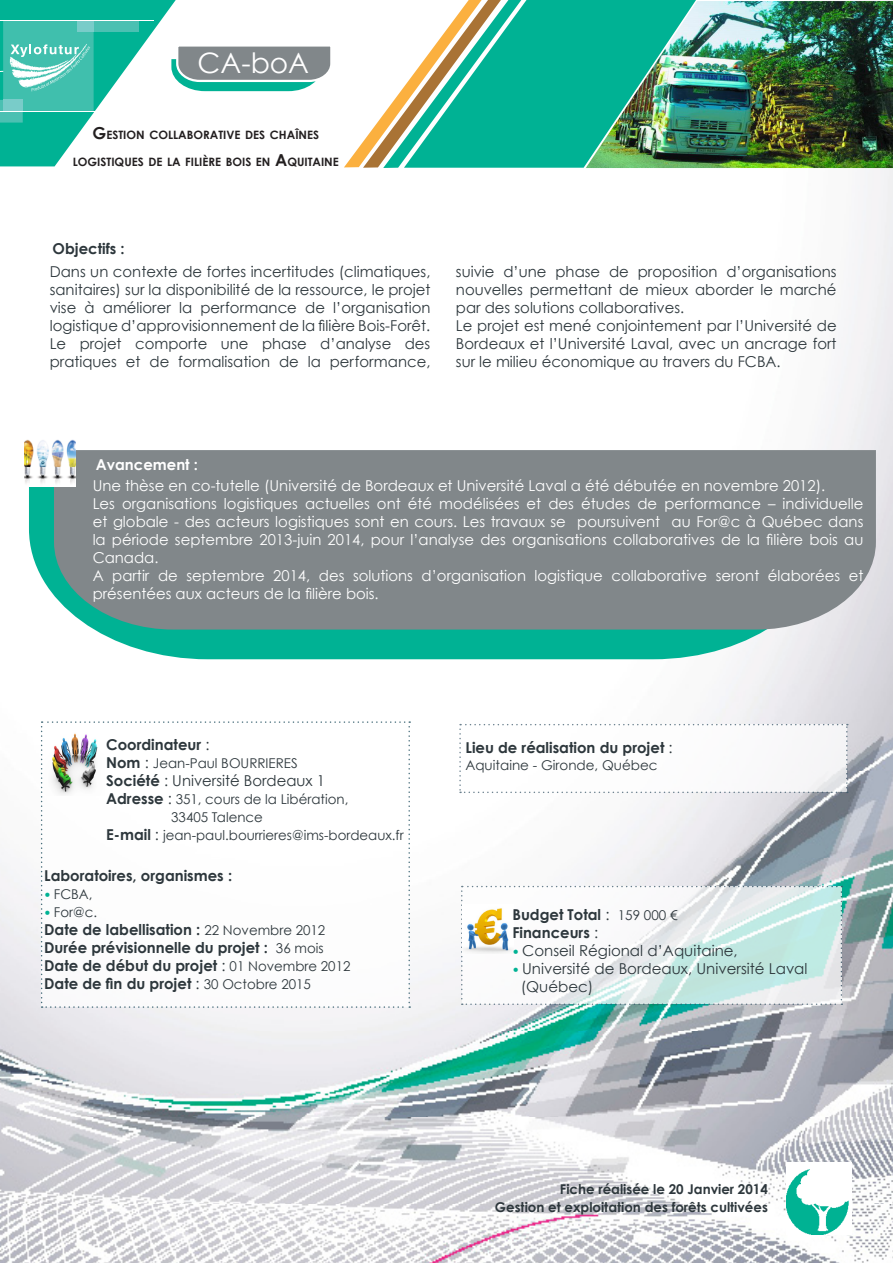
<style>
.page{position:relative;width:893px;height:1263px;background:#fff}
.page>*{position:absolute;margin:0;border:0;box-sizing:border-box;transform-origin:0 0}
.t1{font:28.2px "Century Gothic";color:#fff}
.t2{font:15px/18px "Century Gothic";color:#2d373c;text-align:justify}
.t3{font:15px/18px "Century Gothic";color:#fff;text-align:justify}
.t4{font:700 15px "Century Gothic";color:#2d373c}
.t5{font:700 15px "Century Gothic";color:#fff}
.t6{font:13.5px "Century Gothic";color:#2d373c}
.t7{font:700 13.5px "Century Gothic";color:#2d373c}
.t8{font:700 11.55px "Century Gothic";color:#231f20}
.s1{font-size:16.5px}
.s2{font-weight:400}
.s3{font-weight:700;font-size:15px}
.s4{font-size:15px}
.s5{font-weight:700}
.s6{font-family:"Calibri";color:#00b294}
.s7{font-weight:400;font-size:13.5px}
.s8{font-family:"Calibri";font-size:13.5px;color:#00b294}
</style>
<div class="page">
<img style="left:0;top:0;width:893px;height:1263px">
<div style="left:521px;top:0;width:175px;height:168px;background:#00b294"></div>
<svg style="left:461px;top:886px;width:381px;height:119px"></svg>
<svg style="left:41px;top:721px;width:369px;height:287px"></svg>
<svg style="left:0;top:0;width:521px;height:168px"></svg>
<img style="left:586px;top:1px;width:307px;height:167px">
<img style="left:43px;top:732px;width:62px;height:63px">
<img style="left:463px;top:905px;width:50px;height:48px">
<img style="left:787px;top:1162px;width:65px;height:72px">
<svg style="left:459px;top:724px;width:389px;height:69px"></svg>
<svg style="left:29px;top:486px;width:803px;height:173px;fill:#00b294"></svg>
<div style="left:54px;top:450px;width:822px;height:179px;background:#81878a"></div>
<img style="left:24px;top:432px;width:51px;height:54px">
<p class="t1" style="left:198px;top:45px;width:113px">CA-boA</p>
<p class="t8" style="left:93px;top:128px;width:228px"><span class="s1">G</span>ESTION COLLABORATIVE DES CHAÎNES</p>
<p class="t8" style="left:73px;top:154px;width:268px">LOGISTIQUES DE LA FILIÈRE BOIS EN <span class="s1">A</span>QUITAINE</p>
<p class="t4" style="left:53px;top:239px;width:74px">Objectifs :</p>
<p class="t2" style="left:50px;top:263px;width:382px">Dans un contexte de fortes incertitudes (climatiques, sanitaires) sur la disponibilité de la ressource, le projet vise à améliorer la performance de l’organisation logistique d’approvisionnement de la filière Bois-Forêt.</p>
<p class="t2" style="left:50px;top:335px;width:382px">Le projet comporte une phase d’analyse des pratiques et de formalisation de la performance,</p>
<p class="t2" style="left:456px;top:263px;width:382px">suivie d’une phase de proposition d’organisations nouvelles permettant de mieux aborder le marché par des solutions collaboratives.</p>
<p class="t2" style="left:456px;top:317px;width:382px">Le projet est mené conjointement par l’Université de Bordeaux et l’Université Laval, avec un ancrage fort sur le milieu économique au travers du FCBA.</p>
<p class="t5" style="left:96px;top:455px;width:104px">Avancement :</p>
<p class="t3" style="left:93px;top:476px;width:734px">Une thèse en co-tutelle (Université de Bordeaux et Université Laval a été débutée en novembre 2012).</p>
<p class="t3" style="left:93px;top:494px;width:772px">Les organisations logistiques actuelles ont été modélisées et des études de performance – individuelle et globale - des acteurs logistiques sont en cours. Les travaux se poursuivent au For@c à Québec dans la période septembre 2013-juin 2014, pour l’analyse des organisations collaboratives de la filière bois au Canada.</p>
<p class="t3" style="left:93px;top:566px;width:772px">A partir de septembre 2014, des solutions d’organisation logistique collaborative seront élaborées et présentées aux acteurs de la filière bois.</p>
<p class="t4" style="left:106px;top:735px;width:105px">Coordinateur <span class="s2">:</span></p>
<p class="t6" style="left:106px;top:755px;width:193px"><span class="s3">Nom</span> <span class="s4">:</span> Jean-Paul BOURRIERES</p>
<p class="t2" style="left:106px;top:771px;width:220px"><span class="s5">Société</span> : Université Bordeaux 1</p>
<p class="t6" style="left:106px;top:791px;width:244px"><span class="s3">Adresse</span> <span class="s4">:</span> 351, cours de la Libération,</p>
<p class="t6" style="left:171px;top:809px;width:93px">33405 Talence</p>
<p class="t6" style="left:106px;top:827px;width:299px"><span class="s3">E-mail</span> <span class="s4">:</span> jean-paul.bourrieres@ims-bordeaux.fr</p>
<p class="t4" style="left:44px;top:866px;width:190px">Laboratoires, organismes :</p>
<p class="t6" style="left:44px;top:886px;width:50px"><span class="s6">•</span> FCBA,</p>
<p class="t6" style="left:44px;top:904px;width:54px"><span class="s6">•</span> For@c.</p>
<p class="t4" style="left:44px;top:920px;width:283px">Date de labellisation : <span class="s7">22 Novembre 2012</span></p>
<p class="t4" style="left:44px;top:938px;width:281px">Durée prévisionnelle du projet : <span class="s7">36 mois</span></p>
<p class="t4" style="left:44px;top:956px;width:308px">Date de début du projet <span class="s2">:</span> <span class="s7">01 Novembre 2012</span></p>
<p class="t4" style="left:44px;top:974px;width:268px">Date de fin du projet <span class="s2">:</span> <span class="s7">30 Octobre 2015</span></p>
<p class="t4" style="left:465px;top:738px;width:209px">Lieu de réalisation du projet <span class="s2">:</span></p>
<p class="t6" style="left:465px;top:756px;width:194px">Aquitaine - Gironde, Québec</p>
<p class="t4" style="left:512px;top:905px;width:167px">Budget Total <span class="s2">:</span> <span class="s7">159 000 €</span></p>
<p class="t4" style="left:512px;top:923px;width:87px">Financeurs <span class="s2">:</span></p>
<p class="t2" style="left:512px;top:941px;width:227px"><span class="s8">•</span> Conseil Régional d’Aquitaine,</p>
<p class="t2" style="left:521px;top:959px;width:288px;text-indent:-8px"><span class="s8">•</span> Université de Bordeaux, Université Laval (Québec)</p>
<p class="t7" style="left:560px;top:1180px;width:209px">Fiche réalisée le 20 Janvier 2014</p>
<p class="t7" style="left:495px;top:1198px;width:274px">Gestion et exploitation des forêts cultivées</p>
</div>
